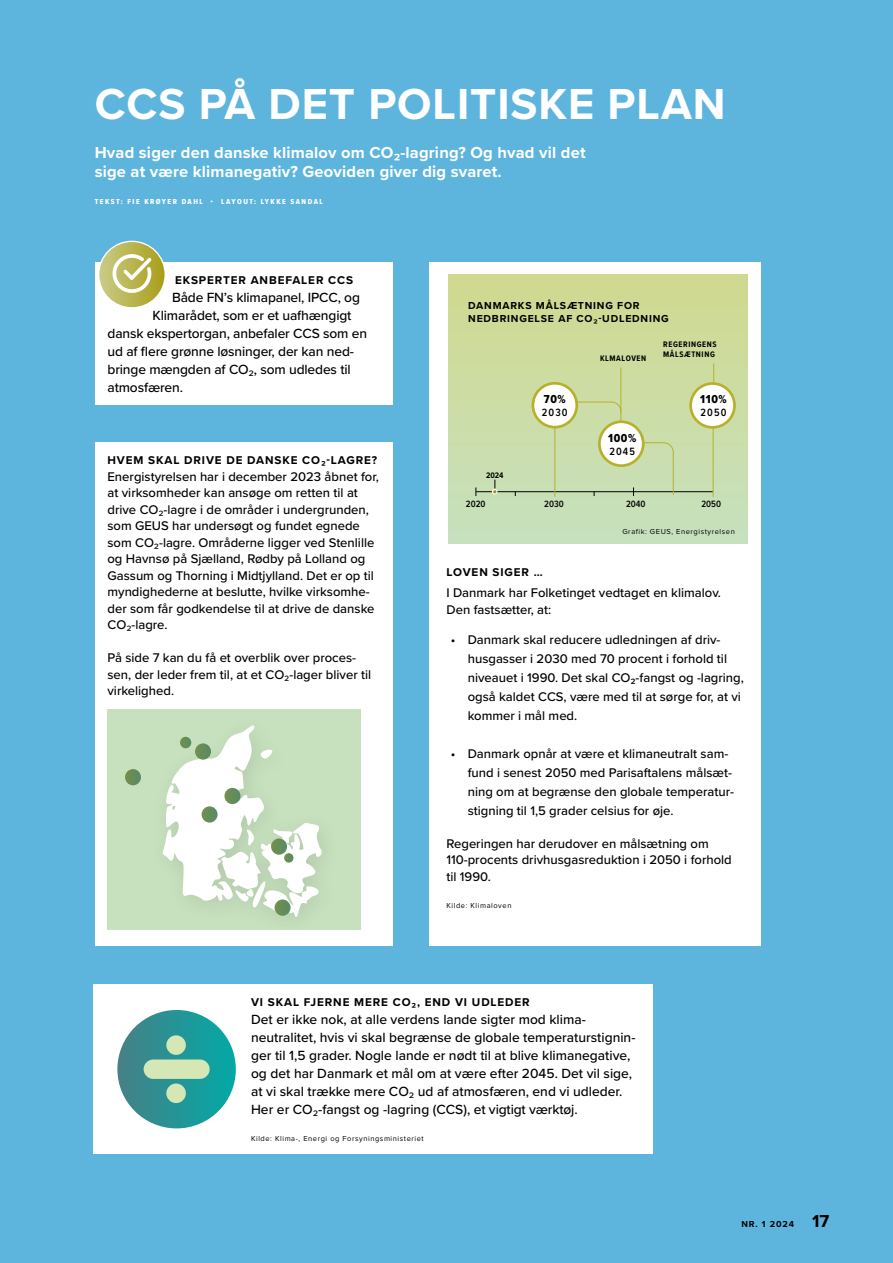
<style>
.page{position:relative;width:893px;height:1263px;background:#5db5de}
.page>*{position:absolute;margin:0;border:0;box-sizing:border-box;transform-origin:0 0}
.t1{font:700 45px "Proxima Nova";letter-spacing:.02em;color:#fff}
.t2{font:700 16.5px/19.8px "Proxima Nova";letter-spacing:.01em;color:#fff}
.t3{font:500 13.8px/18px "Proxima Nova";color:#000}
.t4{font:500 13.05px/16.5px "Proxima Nova";color:#000}
.t5{font:12px "Proxima Nova Cond Extrabld";letter-spacing:.05em;color:#000}
.t6{font:700 11.7px "Proxima Nova";letter-spacing:.075em;color:#000}
.t7{font:600 10.95px "Proxima Nova Cond";letter-spacing:.1em;color:#000}
.t8{font:700 10.5px/12.6px "Proxima Nova";letter-spacing:.075em;color:#000}
.t9{font:600 9.45px "Proxima Nova Cond";color:#000}
.t10{font:700 9px "Proxima Nova";color:#000}
.t11{font:700 8.4px/10.1px "Proxima Nova Cond";letter-spacing:.075em;color:#000}
.t12{font:7.5px "Proxima Nova";letter-spacing:.075em;color:#000}
.t13{font:7.5px "Proxima Nova Cond Extrabld";letter-spacing:.2em;color:#fff}
.s1{font-family:"Proxima Nova";font-weight:700}
.s2{font-weight:600}
.s3{font-size:18px}
</style>
<div class="page">
<div style="left:94px;top:984px;width:559px;height:169px;background:#fff"></div>
<div style="left:429px;top:262px;width:332px;height:684px;background:#fff"></div>
<div style="left:95px;top:262px;width:298px;height:143px;background:#fff"></div>
<div style="left:95px;top:442px;width:298px;height:504px;background:#fff"></div>
<svg style="left:99px;top:241px;width:66px;height:67px;background:#bdb95b"></svg>
<div style="left:98px;top:241px;width:68px;height:67px;border:1px solid #fff;border-radius:50%"></div>
<svg style="left:113px;top:254px;width:38px;height:40px"></svg>
<div style="left:108px;top:709px;width:253px;height:221px;background:#c7e1be"></div>
<svg style="left:125px;top:769px;width:16px;height:16px"></svg>
<svg style="left:162px;top:725px;width:160px;height:192px"></svg>
<div style="left:448px;top:275px;width:299px;height:268px;background:linear-gradient(to bottom,#d0d98e,#c7e0bd)"></div>
<div style="left:533px;top:383px;width:44px;height:44px;background:#fff;border-radius:50%"></div>
<div style="left:532px;top:382px;width:46px;height:46px;border:3px solid #b7b029;border-radius:50%"></div>
<div style="left:599px;top:422px;width:44px;height:44px;background:#fff;border-radius:50%"></div>
<div style="left:598px;top:420px;width:47px;height:47px;border:3px solid #b7b029;border-radius:50%"></div>
<div style="left:691px;top:383px;width:43px;height:44px;background:#fff;border-radius:50%"></div>
<div style="left:689px;top:382px;width:47px;height:47px;border:3px solid #b7b029;border-radius:50%"></div>
<hr style="left:476px;top:491px;width:237px;height:1px;background:#000">
<hr style="left:554px;top:426px;width:1px;height:71px;background:#b7b029">
<svg style="left:492px;top:480px;width:5px;height:14px"></svg>
<hr style="left:713px;top:427px;width:1px;height:70px;background:#b7b029">
<svg style="left:713px;top:363px;width:1px;height:22px"></svg>
<hr style="left:620px;top:367px;width:1px;height:45px;background:#b7b029">
<svg style="left:642px;top:442px;width:32px;height:54px;background:#c4d7a6"></svg>
<svg style="left:576px;top:401px;width:46px;height:23px"></svg>
<svg style="left:117px;top:1010px;width:119px;height:119px"></svg>
<div style="left:144px;top:1059px;width:66px;height:20px;background:#d4e7b4;border-radius:10px"></div>
<div style="left:166px;top:1035px;width:20px;height:20px;background:#d4e7b4;border-radius:50%"></div>
<div style="left:166px;top:1083px;width:20px;height:20px;background:#d4e7b4;border-radius:50%"></div>
<h1 class="t1" style="left:95px;top:71px;width:632px">CCS PÅ DET POLITISKE PLAN</h1>
<p class="t2" style="left:95px;top:142px;width:492px">Hvad siger den danske klimalov om CO₂-lagring? Og hvad vil det sige at være klimanegativ? Geoviden giver dig svaret.</p>
<p class="t13" style="left:95px;top:196px;width:230px">TEKST: FIE KRØYER DAHL <span class="s1">•</span> LAYOUT: LYKKE SANDAL</p>
<p class="t6" style="left:175px;top:271px;width:180px">EKSPERTER ANBEFALER CCS</p>
<p class="t3" style="left:172px;top:288px;width:189px">Både FN’s klimapanel, IPCC, og</p>
<p class="t3" style="left:153px;top:306px;width:200px">Klimarådet, som er et uafhængigt</p>
<p class="t3" style="left:107px;top:324px;width:261px">dansk ekspertorgan, anbefaler CCS som en</p>
<p class="t3" style="left:107px;top:342px;width:248px">ud af flere grønne løsninger, der kan ned-</p>
<p class="t3" style="left:107px;top:360px;width:245px">bringe mængden af CO2, som udledes til</p>
<p class="t3" style="left:107px;top:378px;width:77px">atmosfæren.</p>
<p class="t6" style="left:108px;top:451px;width:271px">HVEM SKAL DRIVE DE DANSKE CO₂-LAGRE?</p>
<p class="t4" style="left:108px;top:467px;width:273px">Energistyrelsen har i december 2023 åbnet for, at virksomheder kan ansøge om retten til at drive CO2-lagre i de områder i undergrunden, som GEUS har undersøgt og fundet egnede som CO2-lagre. Områderne ligger ved Stenlille og Havnsø på Sjælland, Rødby på Lolland og Gassum og Thorning i Midtjylland. Det er op til myndighederne at beslutte, hvilke virksomhe&shy;der som får godkendelse til at drive de danske CO2-lagre.</p>
<p class="t4" style="left:108px;top:649px;width:265px">På side 7 kan du få et overblik over proces&shy;sen, der leder frem til, at et CO₂-lager bliver til virkelighed.</p>
<p class="t8" style="left:468px;top:299px;width:202px">DANMARKS MÅLSÆTNING FOR<br>NEDBRINGELSE AF CO₂-UDLEDNING</p>
<p class="t11" style="left:486px;top:470px;width:19px">2024</p>
<p class="t9" style="left:466px;top:496px;width:21px">2020</p>
<p class="t5" style="left:544px;top:390px;width:23px">70%</p>
<p class="t7" style="left:542px;top:404px;width:27px">2030</p>
<p class="t11" style="left:600px;top:353px;width:48px">KLMALOVEN</p>
<p class="t5" style="left:608px;top:429px;width:30px">100%</p>
<p class="t7" style="left:609px;top:443px;width:27px">2045</p>
<p class="t11" style="left:663px;top:339px;width:55px">REGERINGENS<br>MÅLSÆTNING</p>
<p class="t5" style="left:700px;top:390px;width:28px">110%</p>
<p class="t7" style="left:700px;top:405px;width:27px">2050</p>
<p class="t9" style="left:544px;top:496px;width:21px">2030</p>
<p class="t9" style="left:626px;top:496px;width:21px">2040</p>
<p class="t9" style="left:701px;top:496px;width:21px">2050</p>
<p class="t12" style="left:622px;top:525px;width:114px">Grafik: GEUS, Energistyrelsen</p>
<p class="t6" style="left:446px;top:563px;width:98px">LOVEN SIGER …</p>
<p class="t4" style="left:446px;top:584px;width:276px">I Danmark har Folketinget vedtaget en klimalov.<br>Den fastsætter, at:</p>
<p class="t4" style="left:468px;top:630px;width:278px;line-height:18.9px;text-indent:-17px">• Danmark skal reducere udledningen af driv&shy;husgasser i 2030 med 70 procent i forhold til niveauet i 1990. Det skal CO<span class="s2">₂</span>-fangst og -lagring, også kaldet CCS, være med til at sørge for, at vi kommer i mål med.</p>
<p class="t4" style="left:468px;top:744px;width:268px;line-height:18.9px;text-indent:-17px">• Danmark opnår at være et klimaneutralt sam&shy;fund i senest 2050 med Parisaftalens målsæt&shy;ning om at begrænse den globale temperatur&shy;stigning til 1,5 grader celsius for øje.</p>
<p class="t4" style="left:446px;top:834px;width:287px">Regeringen har derudover en målsætning om<br>110-procents drivhusgasreduktion i 2050 i forhold til 1990.</p>
<p class="t12" style="left:446px;top:899px;width:66px">Kilde: Klimaloven</p>
<p class="t6" style="left:251px;top:993px;width:280px">VI SKAL FJERNE MERE CO₂, END VI UDLEDER</p>
<p class="t3" style="left:251px;top:1010px;width:386px">Det er ikke nok, at alle verdens lande sigter mod klima&shy;neutralitet, hvis vi skal begrænse de globale temperaturstignin&shy;ger til 1,5 grader. Nogle lande er nødt til at blive klimanegative, og det har Danmark et mål om at være efter 2045. Det vil sige, at vi skal trække mere CO₂ ud af atmosfæren, end vi udleder.<br>Her er CO₂-fangst og -lagring (CCS), et vigtigt værktøj.</p>
<p class="t12" style="left:251px;top:1133px;width:174px">Kilde: Klima-, Energi og Forsyningsministeriet</p>
<p class="t10" style="left:741px;top:1217px;width:89px">NR. 1 2024 <span class="s3">17</span></p>
</div>
